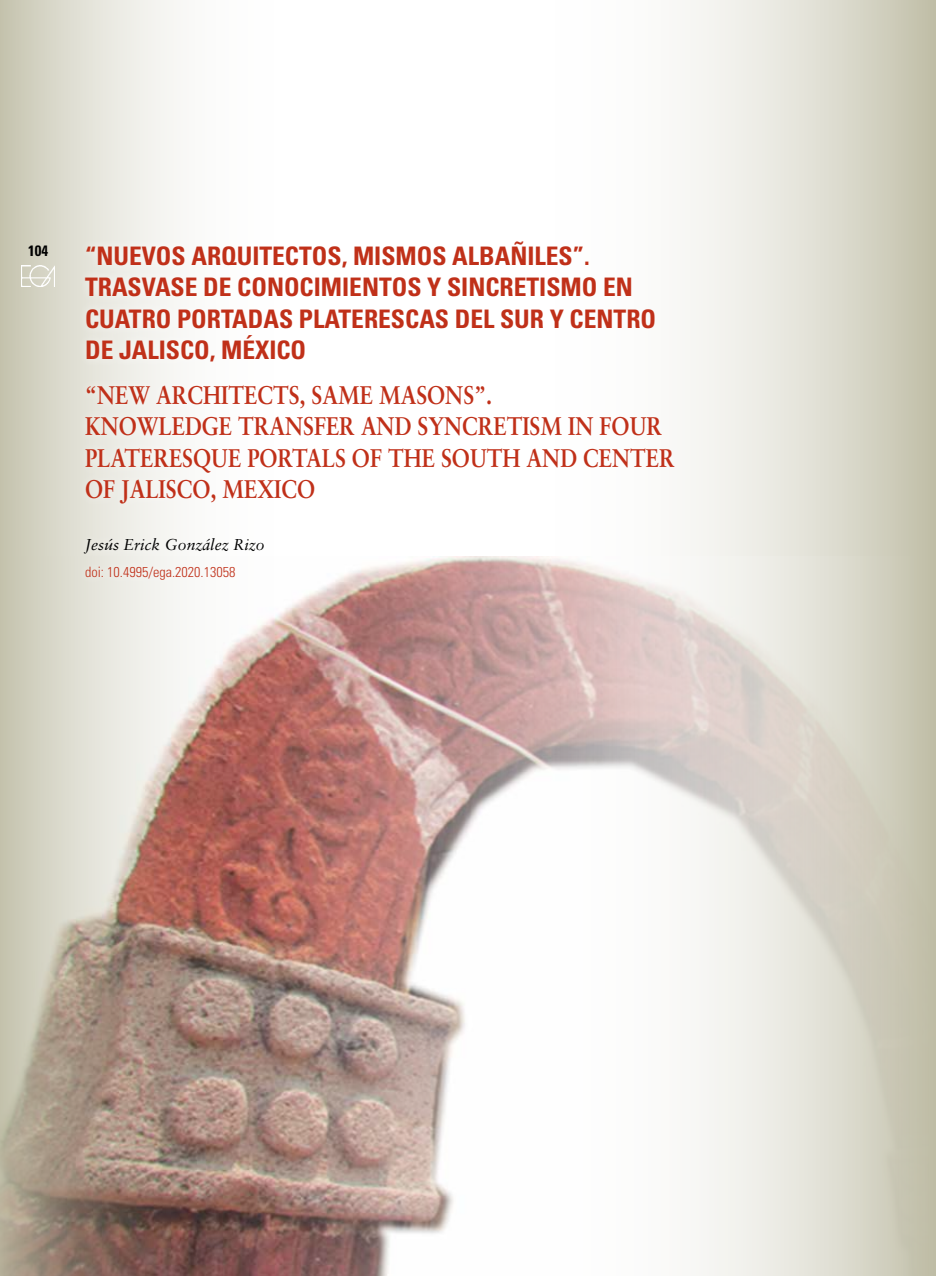
<style>
.page{position:relative;width:936px;height:1276px;background:#fff}
.page>*{position:absolute;margin:0;border:0;box-sizing:border-box;transform-origin:0 0}
.t1{font:700 condensed 25.5px/31.5px "Univers";color:#c03019}
.t2{font:700 25.5px/31.5px "Sabon";color:#c03019;scale:.85 1}
.t3{font:italic 15.75px "Sabon";color:#000}
.t4{font:700 condensed 15px "Univers";color:#000}
.t5{font:300 condensed 14.25px "Univers";color:#c03019}
</style>
<div class="page">
<svg style="left:685px;top:0;width:250px;height:557px;background:#e0dfd4"></svg>
<img style="left:291px;top:589px;width:348px;height:687px">
<svg style="left:0;top:0;width:291px;height:1276px;background:#c5b4a9"></svg>
<img style="left:22px;top:265px;width:33px;height:21px">
<div style="left:75px;top:232px;width:607px;height:357px;background:#fff;opacity:.75"></div>
<p class="t4" style="left:28px;top:242px;width:21px">104</p>
<p class="t1" style="left:85px;top:240px;width:572px">“NUEVOS ARQUITECTOS, MISMOS ALBAÑILES”.<br>TRASVASE DE CONOCIMIENTOS Y SINCRETISMO EN CUATRO PORTADAS PLATERESCAS DEL SUR Y CENTRO DE JALISCO, MÉXICO</p>
<p class="t2" style="left:85px;top:378px;width:695px">“NEW ARCHITECTS, SAME MASONS”.<br>KNOWLEDGE TRANSFER AND SYNCRETISM IN FOUR PLATERESQUE PORTALS OF THE SOUTH AND CENTER OF JALISCO, MEXICO</p>
<p class="t3" style="left:85px;top:535px;width:181px">Jesús Erick González Rizo</p>
<p class="t5" style="left:85px;top:563px;width:152px">doi: 10.4995/ega.2020.13058</p>
</div>
